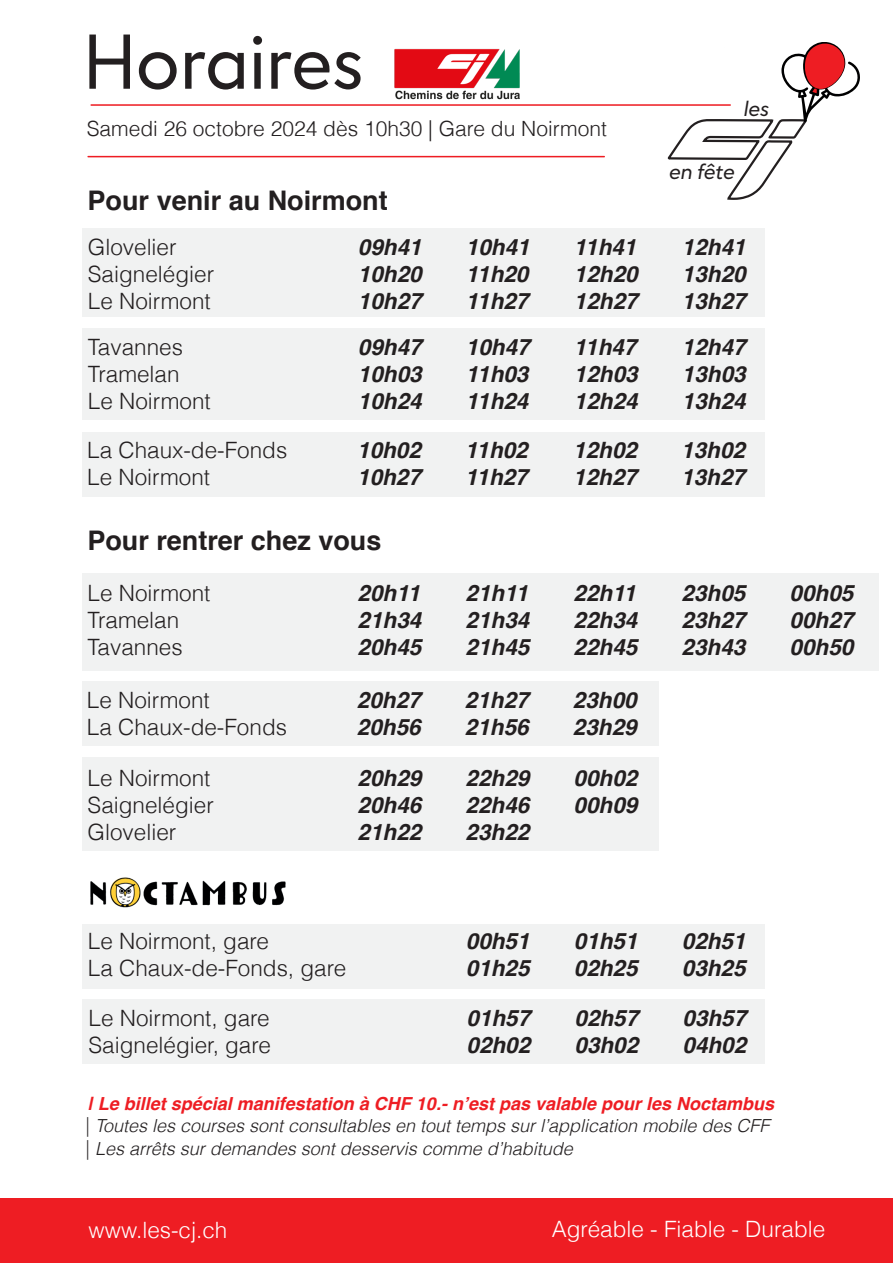
<style>
.page{position:relative;width:893px;height:1263px;background:#fff}
.page>*{position:absolute;margin:0;border:0;box-sizing:border-box;transform-origin:0 0}
.t1{font:75.3px "Diglu";letter-spacing:-.005em;color:#231f20}
.t2{font:700 27px "Helvetica";color:#231f20}
.t3{font:italic 700 22.5px "Helvetica";color:#231f20}
.t4{font:300 22.5px "Helvetica";color:#231f20}
.t5{font:300 22.5px "Helvetica";color:#fff}
.t6{font:italic 21.3px "Diglu";letter-spacing:-.005em;color:#231f20}
.t7{font:300 21px "Helvetica";color:#231f20}
.t8{font:italic 300 18px "Helvetica";color:#231f20}
.t9{font:italic 700 18px "Helvetica";color:#ee1d23}
</style>
<div class="page">
<div style="left:82px;top:999px;width:683px;height:65px;background:#f1f2f2"></div>
<div style="left:82px;top:924px;width:683px;height:65px;background:#f1f2f2"></div>
<div style="left:82px;top:573px;width:797px;height:97px;background:#f1f2f2"></div>
<div style="left:82px;top:758px;width:576px;height:92px;background:#f1f2f2"></div>
<div style="left:82px;top:681px;width:576px;height:65px;background:#f1f2f2"></div>
<div style="left:82px;top:328px;width:683px;height:92px;background:#f1f2f2"></div>
<div style="left:82px;top:228px;width:683px;height:88px;background:#f1f2f2"></div>
<div style="left:82px;top:432px;width:683px;height:64px;background:#f1f2f2"></div>
<svg style="left:667px;top:42px;width:193px;height:158px"></svg>
<hr style="left:90px;top:104px;width:641px;height:2px;background:#ee1d23">
<hr style="left:87px;top:156px;width:518px;height:1px;background:#ee1d23">
<div style="left:0;top:1199px;width:892px;height:64px;background:#ee1d23"></div>
<img style="left:388px;top:48px;width:135px;height:58px">
<img style="left:90px;top:877px;width:196px;height:31px">
<h1 class="t1" style="left:83px;top:-4px;width:282px">Horaires</h1>
<p class="t7" style="left:87px;top:111px;width:522px">Samedi 26 octobre 2024 dès 10h30 | Gare du Noirmont</p>
<p class="t2" style="left:88px;top:179px;width:302px">Pour venir au Noirmont</p>
<p class="t6" style="left:744px;top:96px;width:27px">les</p>
<p class="t6" style="left:669px;top:159px;width:67px">en fête</p>
<p class="t4" style="left:88px;top:229px;width:90px">Glovelier</p>
<p class="t3" style="left:358px;top:228px;width:65px">09h41</p>
<p class="t3" style="left:466px;top:228px;width:65px">10h41</p>
<p class="t3" style="left:574px;top:228px;width:64px">11h41</p>
<p class="t3" style="left:682px;top:228px;width:65px">12h41</p>
<p class="t4" style="left:88px;top:256px;width:128px">Saignelégier</p>
<p class="t3" style="left:358px;top:255px;width:65px">10h20</p>
<p class="t3" style="left:466px;top:255px;width:64px">11h20</p>
<p class="t3" style="left:574px;top:255px;width:65px">12h20</p>
<p class="t3" style="left:682px;top:255px;width:65px">13h20</p>
<p class="t4" style="left:88px;top:283px;width:124px">Le Noirmont</p>
<p class="t3" style="left:358px;top:282px;width:65px">10h27</p>
<p class="t3" style="left:466px;top:282px;width:64px">11h27</p>
<p class="t3" style="left:574px;top:282px;width:65px">12h27</p>
<p class="t3" style="left:682px;top:282px;width:65px">13h27</p>
<p class="t4" style="left:88px;top:329px;width:97px">Tavannes</p>
<p class="t3" style="left:358px;top:329px;width:65px">09h47</p>
<p class="t3" style="left:466px;top:329px;width:65px">10h47</p>
<p class="t3" style="left:574px;top:329px;width:64px">11h47</p>
<p class="t3" style="left:682px;top:329px;width:65px">12h47</p>
<p class="t4" style="left:88px;top:356px;width:93px">Tramelan</p>
<p class="t3" style="left:358px;top:356px;width:65px">10h03</p>
<p class="t3" style="left:466px;top:356px;width:64px">11h03</p>
<p class="t3" style="left:574px;top:356px;width:65px">12h03</p>
<p class="t3" style="left:682px;top:356px;width:65px">13h03</p>
<p class="t4" style="left:88px;top:383px;width:124px">Le Noirmont</p>
<p class="t3" style="left:358px;top:383px;width:65px">10h24</p>
<p class="t3" style="left:466px;top:383px;width:64px">11h24</p>
<p class="t3" style="left:574px;top:383px;width:65px">12h24</p>
<p class="t3" style="left:682px;top:383px;width:65px">13h24</p>
<p class="t4" style="left:87px;top:432px;width:202px">La Chaux-de-Fonds</p>
<p class="t3" style="left:357px;top:431px;width:65px">10h02</p>
<p class="t3" style="left:465px;top:431px;width:64px">11h02</p>
<p class="t3" style="left:573px;top:431px;width:65px">12h02</p>
<p class="t3" style="left:681px;top:431px;width:65px">13h02</p>
<p class="t4" style="left:87px;top:459px;width:124px">Le Noirmont</p>
<p class="t3" style="left:357px;top:458px;width:65px">10h27</p>
<p class="t3" style="left:465px;top:458px;width:64px">11h27</p>
<p class="t3" style="left:573px;top:458px;width:65px">12h27</p>
<p class="t3" style="left:681px;top:458px;width:65px">13h27</p>
<p class="t2" style="left:87px;top:519px;width:296px">Pour rentrer chez vous</p>
<p class="t4" style="left:88px;top:575px;width:124px">Le Noirmont</p>
<p class="t3" style="left:358px;top:575px;width:64px">20h11</p>
<p class="t3" style="left:466px;top:575px;width:64px">21h11</p>
<p class="t3" style="left:574px;top:575px;width:64px">22h11</p>
<p class="t3" style="left:682px;top:575px;width:65px">23h05</p>
<p class="t3" style="left:790px;top:575px;width:65px">00h05</p>
<p class="t4" style="left:88px;top:602px;width:93px">Tramelan</p>
<p class="t3" style="left:358px;top:602px;width:65px">21h34</p>
<p class="t3" style="left:466px;top:602px;width:65px">21h34</p>
<p class="t3" style="left:574px;top:602px;width:65px">22h34</p>
<p class="t3" style="left:682px;top:602px;width:65px">23h27</p>
<p class="t3" style="left:790px;top:602px;width:65px">00h27</p>
<p class="t4" style="left:88px;top:629px;width:97px">Tavannes</p>
<p class="t3" style="left:358px;top:629px;width:65px">20h45</p>
<p class="t3" style="left:466px;top:629px;width:65px">21h45</p>
<p class="t3" style="left:574px;top:629px;width:65px">22h45</p>
<p class="t3" style="left:682px;top:629px;width:65px">23h43</p>
<p class="t3" style="left:790px;top:629px;width:65px">00h50</p>
<p class="t4" style="left:87px;top:682px;width:124px">Le Noirmont</p>
<p class="t3" style="left:357px;top:682px;width:65px">20h27</p>
<p class="t3" style="left:465px;top:682px;width:65px">21h27</p>
<p class="t3" style="left:573px;top:682px;width:65px">23h00</p>
<p class="t4" style="left:87px;top:709px;width:202px">La Chaux-de-Fonds</p>
<p class="t3" style="left:357px;top:709px;width:65px">20h56</p>
<p class="t3" style="left:465px;top:709px;width:65px">21h56</p>
<p class="t3" style="left:573px;top:709px;width:65px">23h29</p>
<p class="t4" style="left:88px;top:760px;width:124px">Le Noirmont</p>
<p class="t3" style="left:358px;top:759px;width:65px">20h29</p>
<p class="t3" style="left:466px;top:759px;width:65px">22h29</p>
<p class="t3" style="left:574px;top:759px;width:65px">00h02</p>
<p class="t4" style="left:88px;top:787px;width:128px">Saignelégier</p>
<p class="t3" style="left:358px;top:786px;width:65px">20h46</p>
<p class="t3" style="left:466px;top:786px;width:65px">22h46</p>
<p class="t3" style="left:574px;top:786px;width:65px">00h09</p>
<p class="t4" style="left:88px;top:814px;width:90px">Glovelier</p>
<p class="t3" style="left:358px;top:813px;width:65px">21h22</p>
<p class="t3" style="left:466px;top:813px;width:65px">23h22</p>
<p class="t4" style="left:88px;top:922px;width:183px">Le Noirmont, gare</p>
<p class="t3" style="left:466px;top:922px;width:65px">00h51</p>
<p class="t3" style="left:574px;top:922px;width:65px">01h51</p>
<p class="t3" style="left:682px;top:922px;width:65px">02h51</p>
<p class="t4" style="left:88px;top:949px;width:260px">La Chaux-de-Fonds, gare</p>
<p class="t3" style="left:466px;top:949px;width:65px">01h25</p>
<p class="t3" style="left:574px;top:949px;width:65px">02h25</p>
<p class="t3" style="left:682px;top:949px;width:65px">03h25</p>
<p class="t4" style="left:89px;top:1000px;width:183px">Le Noirmont, gare</p>
<p class="t3" style="left:467px;top:999px;width:65px">01h57</p>
<p class="t3" style="left:575px;top:999px;width:65px">02h57</p>
<p class="t3" style="left:682px;top:999px;width:65px">03h57</p>
<p class="t4" style="left:89px;top:1027px;width:184px">Saignelégier, gare</p>
<p class="t3" style="left:467px;top:1026px;width:65px">02h02</p>
<p class="t3" style="left:574px;top:1026px;width:65px">03h02</p>
<p class="t3" style="left:682px;top:1026px;width:65px">04h02</p>
<p class="t9" style="left:88px;top:1089px;width:688px">| Le billet spécial manifestation à CHF 10.- n’est pas valable pour les Noctambus</p>
<p class="t8" style="left:83px;top:1111px;width:688px">| Toutes les courses sont consultables en tout temps sur l’application mobile des CFF</p>
<p class="t8" style="left:83px;top:1135px;width:492px">| Les arrêts sur demandes sont desservis comme d’habitude</p>
<p class="t5" style="left:89px;top:1212px;width:140px">www.les-cj.ch</p>
<p class="t5" style="left:552px;top:1211px;width:275px">Agréable - Fiable - Durable</p>
</div>
